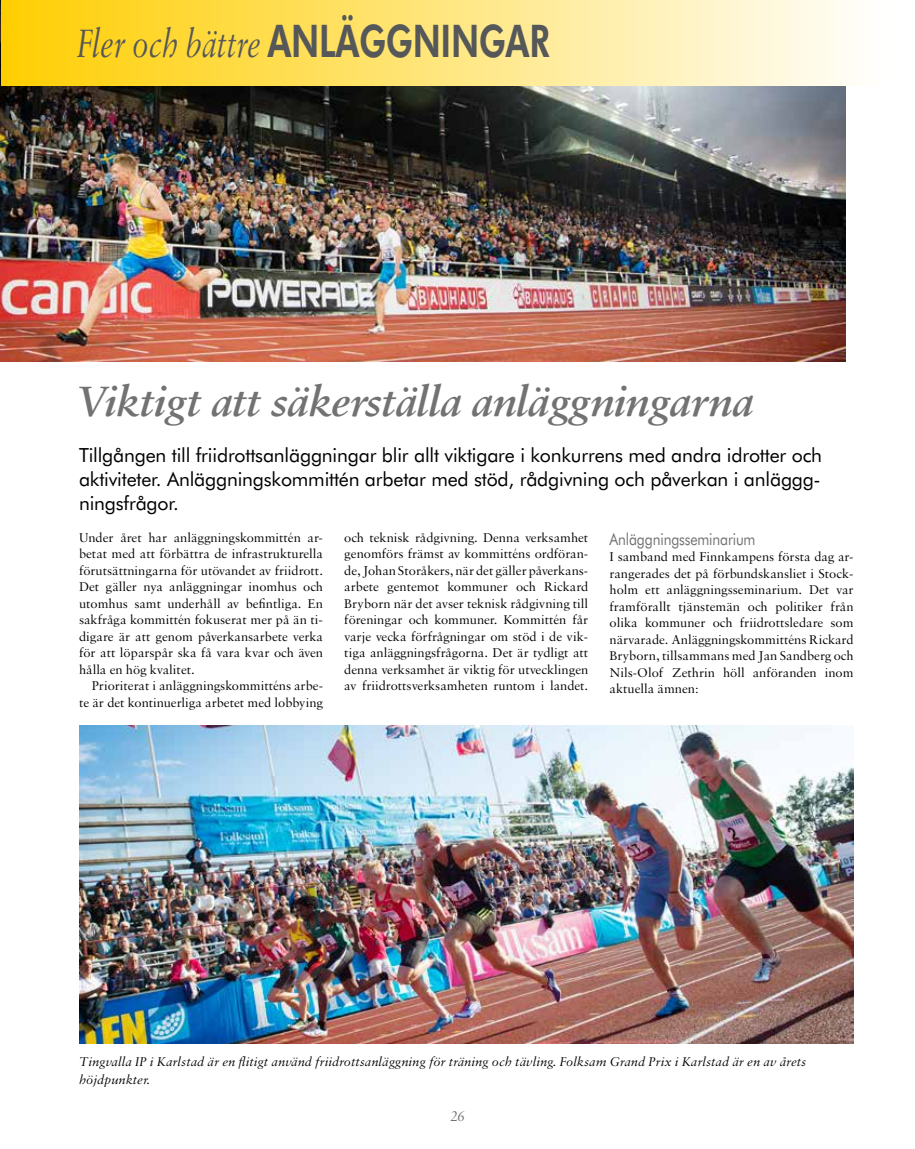
<style>
.page{position:relative;width:915px;height:1149px;background:#fff}
.page>*{position:absolute;margin:0;border:0;box-sizing:border-box;transform-origin:0 0}
.t1{font:italic 600 45px "Sabon MT Std";letter-spacing:-.01em;color:#717271}
.t2{font:italic 42px "Sabon MT Std";letter-spacing:-.01em;color:#555759;scale:.75 1}
.t3{font:19.5px/24px "Futura BT";letter-spacing:-.01em;color:#000;text-align:justify}
.t4{font:16.5px "Futura BT";letter-spacing:-.01em;color:#717271;scale:.85 1}
.t5{font:italic 15px "Sabon MT Std";color:#717271}
.t6{font:13.5px/16.5px "Sabon MT Std";color:#000;text-align:justify}
.t7{font:italic 13.5px/18px "Sabon MT Std";color:#000}
.s1{font-family:"Futura BT";font-weight:800;font-style:normal;font-size:45px}
</style>
<div class="page">
<img style="left:0;top:0;width:844px;height:361px">
<div style="left:1px;top:0;width:913px;height:85px;background:linear-gradient(to right,#ffce01,#fff)"></div>
<img style="left:79px;top:725px;width:774px;height:318px">
<h2 class="t2" style="left:77px;top:19px;width:632px">Fler och bättre <span class="s1">ANLÄGGNINGAR</span></h2>
<h1 class="t1" style="left:77px;top:374px;width:678px">Viktigt att säkerställa anläggningarna</h1>
<h3 class="t3" style="left:79px;top:442px;width:744px">Tillgången till friidrottsanläggningar blir allt viktigare i konkurrens med andra idrotter och aktiviteter. Anläggningskommittén arbetar med stöd, rådgivning och påverkan i anläggg&shy;ningsfrågor.</h3>
<p class="t6" style="left:79px;top:528px;width:245px">Under året har anläggningskommittén ar&shy;betat med att förbättra de infrastrukturella förutsättningarna för utövandet av friidrott.<br>Det gäller nya anläggningar inomhus och utomhus samt underhåll av befintliga. En sakfråga kommittén fokuserat mer på än ti&shy;digare är att genom påverkansarbete verka för att löparspår ska få vara kvar och även hålla en hög kvalitet.</p>
<p class="t6" style="left:79px;top:677px;width:245px;text-align:right">Prioriterat i anläggningskommitténs arbe&shy;te är det kontinuerliga arbetet med lobbying</p>
<p class="t6" style="left:344px;top:528px;width:245px">och teknisk rådgivning. Denna verksamhet genomförs främst av kommitténs ordföran&shy;de, Johan Storåkers, när det gäller påverkans&shy;arbete gentemot kommuner och Rickard Bryborn när det avser teknisk rådgivning till föreningar och kommuner. Kommittén får varje vecka förfrågningar om stöd i de vik&shy;tiga anläggningsfrågorna. Det är tydligt att denna verksamhet är viktig för utvecklingen av friidrottsverksamheten runtom i landet.</p>
<p class="t4" style="left:609px;top:528px;width:173px">Anläggningsseminarium</p>
<p class="t6" style="left:609px;top:548px;width:245px">I samband med Finnkampens första dag ar&shy;rangerades det på förbundskansliet i Stock&shy;holm ett anläggningsseminarium. Det var framförallt tjänstemän och politiker från olika kommuner och friidrottsledare som närvarade. Anläggningskommitténs Rickard Bryborn, tillsammans med Jan Sandberg och Nils-Olof Zethrin höll anföranden inom aktuella ämnen:</p>
<p class="t7" style="left:79px;top:1052px;width:728px">Tingvalla IP i Karlstad är en flitigt använd friidrottsanläggning för träning och tävling. Folksam Grand Prix i Karlstad är en av årets höjdpunkter.</p>
<p class="t5" style="left:450px;top:1106px;width:16px">26</p>
</div>
